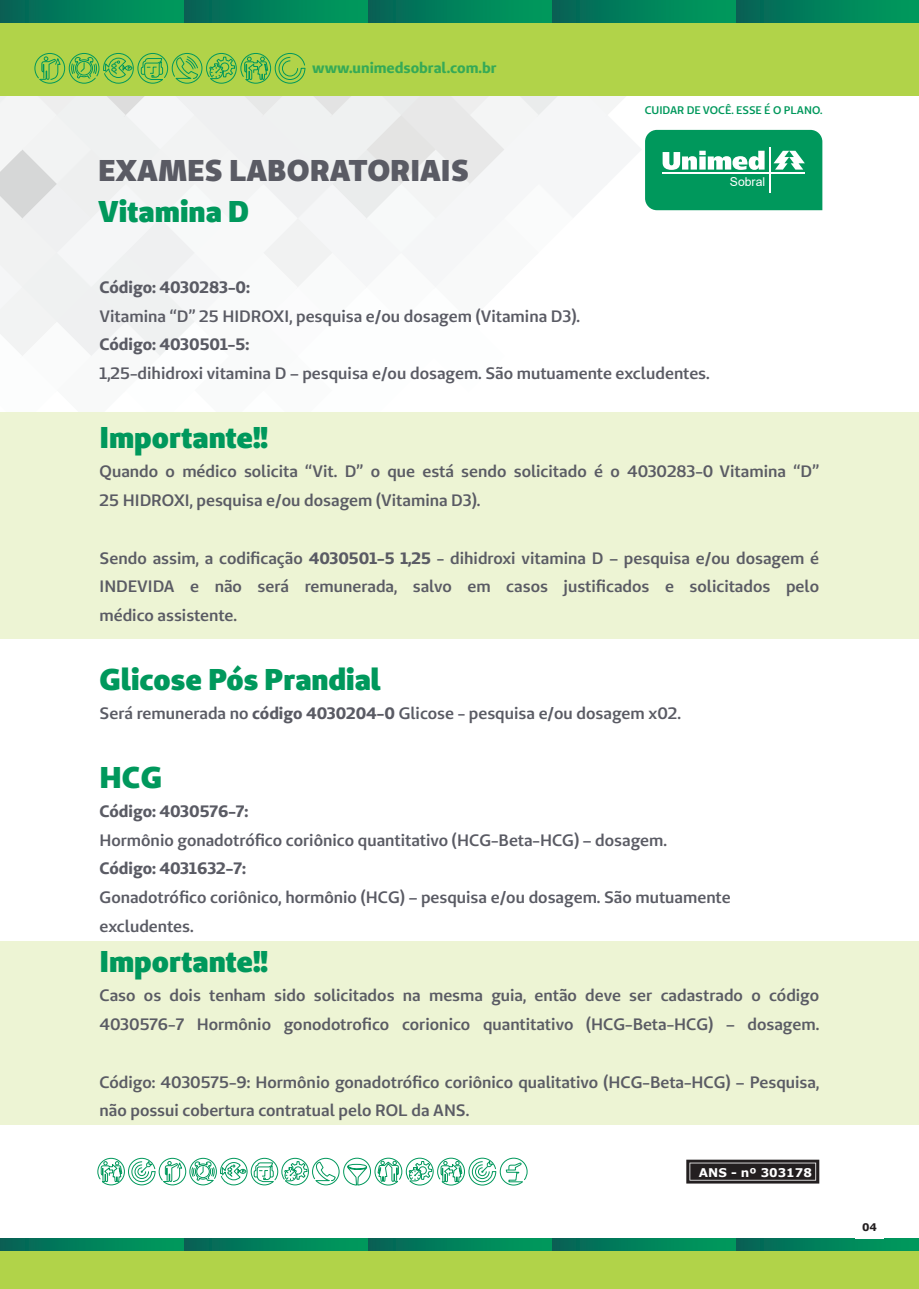
<style>
.page{position:relative;width:919px;height:1289px;background:#fff}
.page>*{position:absolute;margin:0;border:0;box-sizing:border-box;transform-origin:0 0}
.t1{font:900 30px "Unimed Sans";color:#00985c}
.t2{font:900 30px "Unimed Sans";color:#5a5b64}
.t3{font:600 16.5px/28.8px "Unimed Sans";color:#5a5b64}
.t4{font:700 16.5px "Unimed Sans";letter-spacing:-.005em;color:#5a5b64}
.t5{font:700 15px "Unimed Sans";color:rgb(0 152 92/.7)}
.t6{font:12.15px "Arial";color:#fff}
.t7{font:700 12px "Verdana";color:#fff}
.t8{font:600 10.95px "Unimed Sans";color:#00985c}
.t9{font:700 10.5px "Verdana";color:#231f20}
.s1{font-weight:700}
</style>
<div class="page">
<svg style="left:686px;top:1159px;width:133px;height:24px;background:#393536"></svg>
<div style="left:0;top:1250px;width:918px;height:38px;background:#b1d349"></div>
<svg style="left:735px;top:1238px;width:183px;height:12px;background:#04825c"></svg>
<svg style="left:551px;top:1238px;width:184px;height:12px;background:#01805a"></svg>
<svg style="left:367px;top:1238px;width:184px;height:12px;background:#01805a"></svg>
<svg style="left:184px;top:1238px;width:183px;height:12px;background:#01805a"></svg>
<svg style="left:0;top:1238px;width:184px;height:12px;background:#01805a"></svg>
<div style="left:0;top:22px;width:918px;height:73px;background:#b1d349"></div>
<div style="left:735px;top:0;width:183px;height:22px;background:#00905c"></div>
<svg style="left:97px;top:1157px;width:431px;height:29px"></svg>
<svg style="left:0;top:0;width:824px;height:356px"></svg>
<div style="left:0;top:412px;width:918px;height:227px;background:#edf4d4"></div>
<div style="left:0;top:941px;width:918px;height:184px;background:#edf4d4"></div>
<p class="t5" style="left:312px;top:58px;width:186px">www.unimedsobral.com.br</p>
<h1 class="t2" style="left:98px;top:150px;width:372px">EXAMES LABORATORIAIS</h1>
<h1 class="t1" style="left:98px;top:191px;width:153px">Vitamina D</h1>
<p class="t8" style="left:644px;top:103px;width:179px">CUIDAR DE VOCÊ. ESSE É O PLANO.</p>
<p class="t6" style="left:729px;top:173px;width:37px">Sobral</p>
<p class="t4" style="left:100px;top:276px;width:152px">Código: 4030283-0:</p>
<p class="t3" style="left:100px;top:301px;width:482px">Vitamina “D” 25 HIDROXI, pesquisa e/ou dosagem (Vitamina D3).</p>
<p class="t4" style="left:100px;top:334px;width:151px">Código: 4030501-5:</p>
<p class="t3" style="left:100px;top:359px;width:611px">1,25-dihidroxi vitamina D – pesquisa e/ou dosagem. São mutuamente excludentes.</p>
<h1 class="t1" style="left:100px;top:417px;width:170px">Importante!!</h1>
<p class="t3" style="left:100px;top:456px;width:721px">Quando o médico solicita “Vit. D” o que está sendo solicitado é o 4030283-0 Vitamina “D”<br>25 HIDROXI, pesquisa e/ou dosagem (Vitamina D3).</p>
<p class="t3" style="left:100px;top:543px;width:721px;text-align:justify">Sendo assim, a codificação <span class="s1">4030501-5 1,25</span> - dihidroxi vitamina D – pesquisa e/ou dosagem é INDEVIDA e não será remunerada, salvo em casos justificados e solicitados pelo médico assistente.</p>
<h1 class="t1" style="left:100px;top:659px;width:283px">Glicose Pós Prandial</h1>
<p class="t3" style="left:100px;top:698px;width:583px">Será remunerada no <span class="s1">código 4030204-0</span> Glicose - pesquisa e/ou dosagem x02.</p>
<h1 class="t1" style="left:100px;top:757px;width:64px">HCG</h1>
<p class="t4" style="left:100px;top:800px;width:150px">Código: 4030576-7:</p>
<p class="t3" style="left:100px;top:825px;width:569px">Hormônio gonadotrófico coriônico quantitativo (HCG-Beta-HCG) – dosagem.</p>
<p class="t4" style="left:100px;top:857px;width:148px">Código: 4031632-7:</p>
<p class="t3" style="left:100px;top:882px;width:632px">Gonadotrófico coriônico, hormônio (HCG) – pesquisa e/ou dosagem. São mutuamente excludentes.</p>
<h1 class="t1" style="left:100px;top:941px;width:170px">Importante!!</h1>
<p class="t3" style="left:100px;top:980px;width:721px">Caso os dois tenham sido solicitados na mesma guia, então deve ser cadastrado o código<br>4030576-7 Hormônio gonodotrofico corionico quantitativo (HCG-Beta-HCG) – dosagem.</p>
<p class="t3" style="left:100px;top:1067px;width:721px">Código: 4030575-9: Hormônio gonadotrófico coriônico qualitativo (HCG-Beta-HCG) – Pesquisa, não possui cobertura contratual pelo ROL da ANS.</p>
<p class="t7" style="left:698px;top:1163px;width:114px">ANS - nº 303178</p>
<p class="t9" style="left:862px;top:1219px;width:16px">04</p>
</div>
